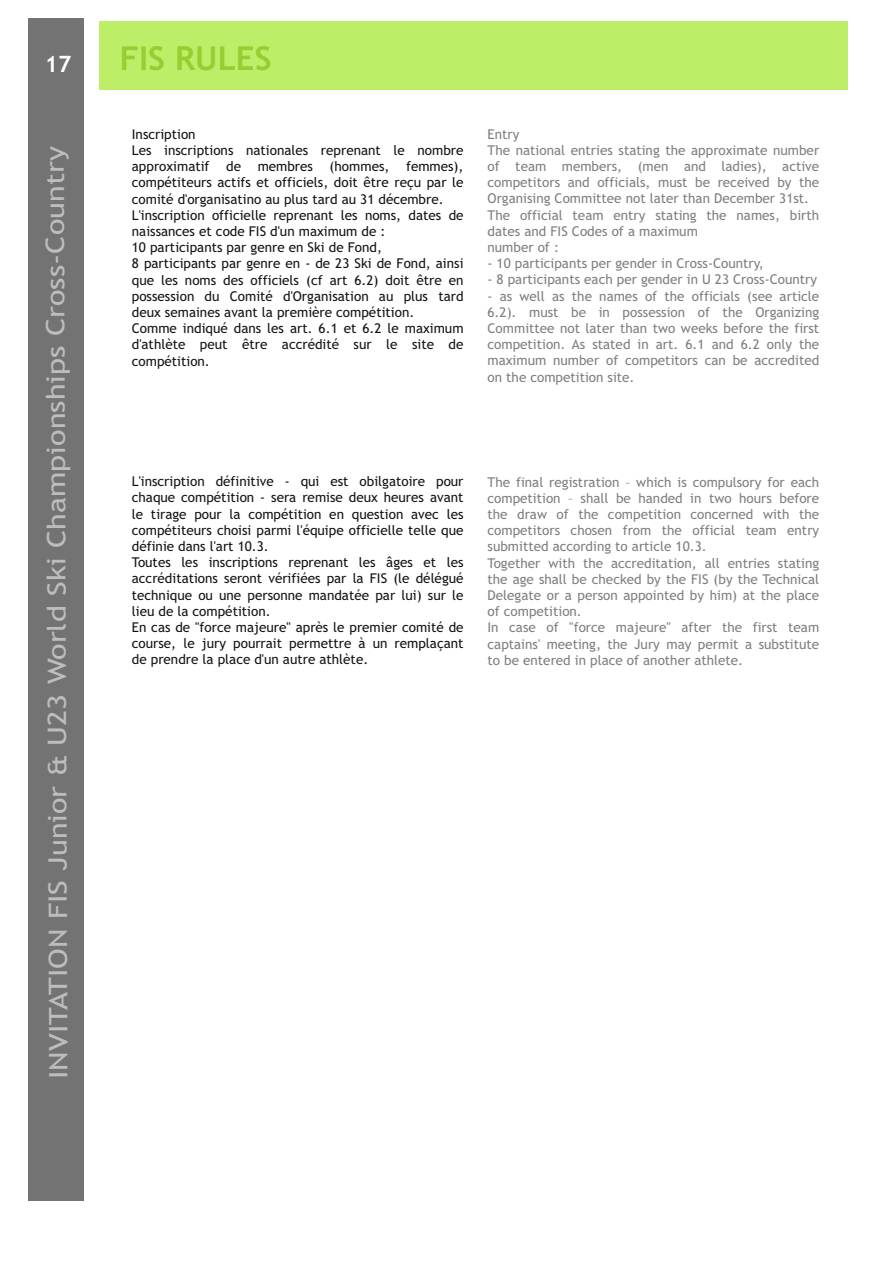
<style>
.page{position:relative;width:893px;height:1263px;background:#fff}
.page>*{position:absolute;margin:0;border:0;box-sizing:border-box;transform-origin:0 0}
.t1{font:700 33px "Trebuchet MS";color:#99cd32}
.t2{font:25.5px "Trebuchet MS";letter-spacing:-.005em;color:#bdbdbd;scale:1.2 1}
.t3{font:700 22.5px "Trebuchet MS";color:#fff}
.t4{font:13.5px/16.2px "Trebuchet MS";color:#7f7f7f}
.t5{font:13.5px/16.2px "Trebuchet MS";color:#161413}
</style>
<div class="page">
<div style="left:99px;top:21px;width:748px;height:69px;background:#bdee68"></div>
<div style="left:28px;top:18px;width:56px;height:1182px;background:#737373"></div>
<h3 class="t3" style="left:45px;top:55px;width:28px">17</h3>
<h2 class="t2" style="left:47px;top:1079px;width:779px;rotate:-90deg">INVITATION FIS Junior &amp; U23 World Ski Championships Cross-Country</h2>
<h1 class="t1" style="left:120px;top:46px;width:153px">FIS RULES</h1>
<p class="t5" style="left:132px;top:127px;width:333px">Inscription<br>Les inscriptions nationales reprenant le nombre approximatif de membres (hommes, femmes), compétiteurs actifs et officiels, doit être reçu par le comité d'organisatino au plus tard au 31 décembre.<br>L'inscription officielle reprenant les noms, dates de naissances et code FIS d'un maximum de :<br>10 participants par genre en Ski de Fond,<br>8 participants par genre en - de 23 Ski de Fond, ainsi que les noms des officiels (cf art 6.2) doit être en possession du Comité d'Organisation au plus tard deux semaines avant la première compétition.<br>Comme indiqué dans les art. 6.1 et 6.2 le maximum d'athlète peut être accrédité sur le site de compétition.</p>
<p class="t4" style="left:487px;top:127px;width:333px">Entry<br>The national entries stating the approximate number of team members, (men and ladies), active competitors and officials, must be received by the Organising Committee not later than December 31st.<br>The official team entry stating the names, birth dates and FIS Codes of a maximum<br>number of :</p>
<p class="t4" style="left:487px;top:257px;width:277px">- 10 participants per gender in Cross-Country,</p>
<p class="t4" style="left:487px;top:273px;width:331px">- 8 participants each per gender in U 23 Cross-Country</p>
<p class="t4" style="left:487px;top:289px;width:333px;text-align:justify">- as well as the names of the officials (see article 6.2). must be in possession of the Organizing Committee not later than two weeks before the first competition. As stated in art. 6.1 and 6.2 only the maximum number of competitors can be accredited on the competition site.</p>
<p class="t5" style="left:132px;top:474px;width:333px">L'inscription définitive - qui est obilgatoire pour chaque compétition - sera remise deux heures avant le tirage pour la compétition en question avec les compétiteurs choisi parmi l'équipe officielle telle que définie dans l'art 10.3.<br>Toutes les inscriptions reprenant les âges et les accréditations seront vérifiées par la FIS (le délégué technique ou une personne mandatée par lui) sur le lieu de la compétition.<br>En cas de "force majeure" après le premier comité de course, le jury pourrait permettre à un remplaçant de prendre la place d'un autre athlète.</p>
<p class="t4" style="left:487px;top:475px;width:333px">The final registration – which is compulsory for each competition – shall be handed in two hours before the draw of the competition concerned with the competitors chosen from the official team entry submitted according to article 10.3.<br>Together with the accreditation, all entries stating the age shall be checked by the FIS (by the Technical Delegate or a person appointed by him) at the place of competition.<br>In case of "force majeure" after the first team captains' meeting, the Jury may permit a substitute to be entered in place of another athlete.</p>
</div>
